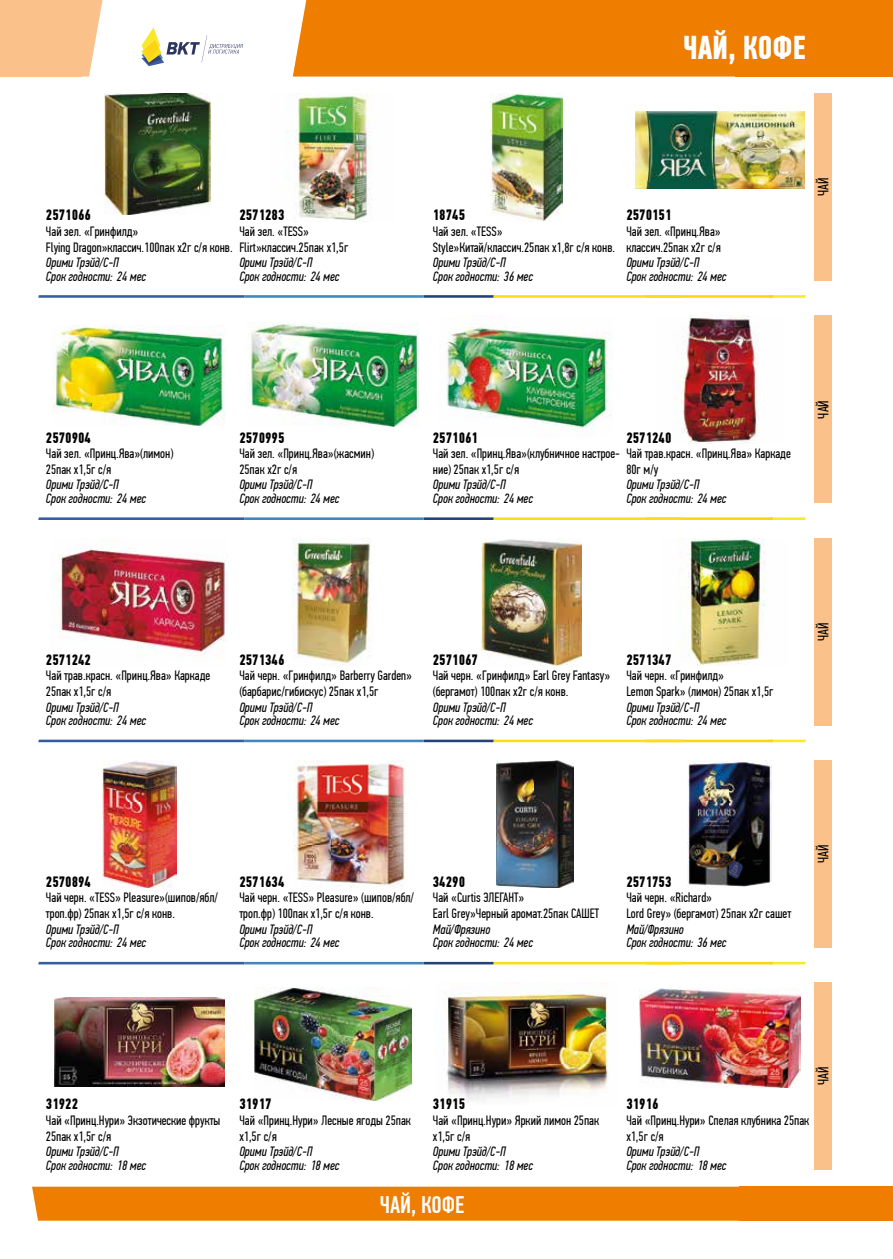
<style>
.page{position:relative;width:893px;height:1259px;background:#fff}
.page>*{position:absolute;margin:0;border:0;box-sizing:border-box;transform-origin:0 0}
.t1{font:700 33px "PF Din Text Comp Pro";color:#fff}
.t2{font:500 24px "PF Din Text Comp Pro";color:#fff}
.t3{font:700 15px "PF Din Text Comp Pro";color:#000}
.t4{font:15px "PF Din Text Comp Pro";color:#000}
.t5{font:13.5px/16.2px "PF Din Text Comp Pro";color:#000}
.t6{font:italic 13.5px "PF Din Text Comp Pro";color:#000}
</style>
<div class="page">
<svg style="left:141px;top:27px;width:102px;height:39px"></svg>
<div style="left:32px;top:1186px;width:708px;height:34px;background:#ef7d00"></div>
<div style="left:736px;top:0;width:157px;height:77px;background:#ef7d00"></div>
<div style="left:293px;top:0;width:443px;height:77px;background:#ef7d00"></div>
<svg style="left:82px;top:0;width:21px;height:77px"></svg>
<div style="left:0;top:0;width:82px;height:77px;background:#fac28a"></div>
<div style="left:740px;top:1186px;width:153px;height:34px;background:#ef7d00"></div>
<img style="left:104px;top:94px;width:107px;height:120px">
<img style="left:289px;top:94px;width:83px;height:127px">
<img style="left:490px;top:94px;width:73px;height:127px">
<img style="left:635px;top:112px;width:170px;height:77px">
<img style="left:53px;top:326px;width:172px;height:100px">
<img style="left:248px;top:324px;width:170px;height:102px">
<img style="left:439px;top:326px;width:172px;height:106px">
<img style="left:677px;top:316px;width:82px;height:127px">
<img style="left:52px;top:539px;width:173px;height:119px">
<img style="left:293px;top:538px;width:80px;height:127px">
<img style="left:482px;top:538px;width:100px;height:127px">
<img style="left:679px;top:538px;width:86px;height:127px">
<img style="left:103px;top:761px;width:73px;height:127px">
<img style="left:294px;top:760px;width:111px;height:128px">
<img style="left:497px;top:760px;width:76px;height:128px">
<img style="left:687px;top:760px;width:84px;height:127px">
<img style="left:54px;top:997px;width:170px;height:89px">
<img style="left:254px;top:988px;width:157px;height:112px">
<img style="left:446px;top:982px;width:162px;height:119px">
<img style="left:640px;top:989px;width:160px;height:98px">
<hr style="left:424px;top:295px;width:70px;height:3px;background:#234277">
<hr style="left:244px;top:295px;width:180px;height:3px;background:#4087bd">
<svg style="left:38px;top:295px;width:207px;height:3px"></svg>
<svg style="left:773px;top:295px;width:33px;height:3px"></svg>
<hr style="left:646px;top:295px;width:127px;height:3px;background:#fdd411">
<hr style="left:494px;top:295px;width:188px;height:3px;background:#f9dd16">
<hr style="left:424px;top:517px;width:70px;height:3px;background:#234277">
<hr style="left:244px;top:517px;width:180px;height:3px;background:#4087bd">
<svg style="left:38px;top:517px;width:207px;height:3px"></svg>
<svg style="left:773px;top:517px;width:33px;height:3px"></svg>
<hr style="left:646px;top:517px;width:127px;height:3px;background:#fdd411">
<hr style="left:494px;top:517px;width:188px;height:3px;background:#f9dd16">
<hr style="left:424px;top:739px;width:70px;height:3px;background:#234277">
<hr style="left:244px;top:739px;width:180px;height:3px;background:#4087bd">
<svg style="left:38px;top:739px;width:207px;height:3px"></svg>
<svg style="left:773px;top:739px;width:33px;height:3px"></svg>
<hr style="left:646px;top:739px;width:127px;height:3px;background:#fdd411">
<hr style="left:494px;top:739px;width:188px;height:3px;background:#f9dd16">
<hr style="left:424px;top:962px;width:70px;height:2px;background:#234277">
<hr style="left:244px;top:962px;width:180px;height:2px;background:#4087bd">
<svg style="left:38px;top:962px;width:207px;height:2px"></svg>
<svg style="left:773px;top:962px;width:33px;height:2px"></svg>
<hr style="left:646px;top:962px;width:127px;height:2px;background:#fdd411">
<hr style="left:494px;top:962px;width:188px;height:2px;background:#f9dd16">
<div style="left:814px;top:94px;width:17px;height:187px;background:#fac28a"></div>
<div style="left:814px;top:316px;width:17px;height:187px;background:#fac28a"></div>
<div style="left:814px;top:538px;width:17px;height:187px;background:#fac28a"></div>
<div style="left:814px;top:760px;width:17px;height:187px;background:#fac28a"></div>
<div style="left:814px;top:982px;width:17px;height:187px;background:#fac28a"></div>
<h1 class="t1" style="left:683px;top:28px;width:124px">ЧАЙ, КОФЕ</h1>
<p class="t4" style="left:815px;top:196px;width:20px;rotate:-90deg">ЧАЙ</p>
<p class="t3" style="left:46px;top:206px;width:47px">2571066</p>
<p class="t3" style="left:239px;top:206px;width:47px">2571283</p>
<p class="t3" style="left:433px;top:206px;width:34px">18745</p>
<p class="t3" style="left:626px;top:206px;width:47px">2570151</p>
<p class="t5" style="left:46px;top:223px;width:188px">Чай зел. «Гринфилд»<br>Flying Dragon»классич.100пак х2г с/я конв.</p>
<p class="t5" style="left:239px;top:223px;width:110px">Чай зел. «TESS»<br>Flirt»классич.25пак х1,5г</p>
<p class="t5" style="left:433px;top:223px;width:184px">Чай зел. «TESS»<br>Style»Китай/классич.25пак х1,8г с/я конв.</p>
<p class="t5" style="left:626px;top:223px;width:96px">Чай зел. «Принц.Ява» классич.25пак х2г с/я</p>
<p class="t6" style="left:46px;top:255px;width:74px">Орими Трэйд/С-П</p>
<p class="t6" style="left:46px;top:268px;width:102px">Срок годности: 24 мес</p>
<p class="t6" style="left:239px;top:255px;width:74px">Орими Трэйд/С-П</p>
<p class="t6" style="left:239px;top:268px;width:102px">Срок годности: 24 мес</p>
<p class="t6" style="left:433px;top:255px;width:74px">Орими Трэйд/С-П</p>
<p class="t6" style="left:433px;top:268px;width:102px">Срок годности: 36 мес</p>
<p class="t6" style="left:626px;top:255px;width:74px">Орими Трэйд/С-П</p>
<p class="t6" style="left:626px;top:268px;width:102px">Срок годности: 24 мес</p>
<p class="t4" style="left:815px;top:419px;width:20px;rotate:-90deg">ЧАЙ</p>
<p class="t3" style="left:46px;top:428px;width:47px">2570904</p>
<p class="t3" style="left:239px;top:428px;width:47px">2570995</p>
<p class="t3" style="left:433px;top:428px;width:47px">2571061</p>
<p class="t3" style="left:626px;top:428px;width:47px">2571240</p>
<p class="t5" style="left:46px;top:445px;width:129px">Чай зел. «Принц.Ява»(лимон)<br>25пак х1,5г с/я</p>
<p class="t5" style="left:239px;top:445px;width:136px">Чай зел. «Принц.Ява»(жасмин)<br>25пак х2г с/я</p>
<p class="t5" style="left:433px;top:445px;width:189px">Чай зел. «Принц.Ява»(клубничное настрое&shy;ние) 25пак х1,5г с/я</p>
<p class="t5" style="left:626px;top:445px;width:166px">Чай трав.красн. «Принц.Ява» Каркаде<br>80г м/у</p>
<p class="t6" style="left:46px;top:477px;width:74px">Орими Трэйд/С-П</p>
<p class="t6" style="left:46px;top:490px;width:102px">Срок годности: 24 мес</p>
<p class="t6" style="left:239px;top:477px;width:74px">Орими Трэйд/С-П</p>
<p class="t6" style="left:239px;top:490px;width:102px">Срок годности: 24 мес</p>
<p class="t6" style="left:433px;top:477px;width:74px">Орими Трэйд/С-П</p>
<p class="t6" style="left:433px;top:490px;width:102px">Срок годности: 24 мес</p>
<p class="t6" style="left:626px;top:477px;width:74px">Орими Трэйд/С-П</p>
<p class="t6" style="left:626px;top:490px;width:102px">Срок годности: 24 мес</p>
<p class="t4" style="left:815px;top:641px;width:20px;rotate:-90deg">ЧАЙ</p>
<p class="t3" style="left:46px;top:650px;width:47px">2571242</p>
<p class="t3" style="left:239px;top:650px;width:47px">2571346</p>
<p class="t3" style="left:433px;top:650px;width:47px">2571067</p>
<p class="t3" style="left:626px;top:650px;width:47px">2571347</p>
<p class="t5" style="left:46px;top:667px;width:166px">Чай трав.красн. «Принц.Ява» Каркаде<br>25пак х1,5г с/я</p>
<p class="t5" style="left:239px;top:667px;width:174px">Чай черн. «Гринфилд» Barberry Garden» (барбарис/гибискус) 25пак х1,5г</p>
<p class="t5" style="left:433px;top:667px;width:179px">Чай черн. «Гринфилд» Earl Grey Fantasy» (бергамот) 100пак х2г с/я конв.</p>
<p class="t5" style="left:626px;top:667px;width:149px">Чай черн. «Гринфилд»<br>Lemon Spark» (лимон) 25пак х1,5г</p>
<p class="t6" style="left:46px;top:699px;width:74px">Орими Трэйд/С-П</p>
<p class="t6" style="left:46px;top:713px;width:102px">Срок годности: 24 мес</p>
<p class="t6" style="left:239px;top:699px;width:74px">Орими Трэйд/С-П</p>
<p class="t6" style="left:239px;top:713px;width:102px">Срок годности: 24 мес</p>
<p class="t6" style="left:433px;top:699px;width:74px">Орими Трэйд/С-П</p>
<p class="t6" style="left:433px;top:713px;width:102px">Срок годности: 24 мес</p>
<p class="t6" style="left:626px;top:699px;width:74px">Орими Трэйд/С-П</p>
<p class="t6" style="left:626px;top:713px;width:102px">Срок годности: 24 мес</p>
<p class="t4" style="left:815px;top:863px;width:20px;rotate:-90deg">ЧАЙ</p>
<p class="t3" style="left:46px;top:873px;width:47px">2570894</p>
<p class="t3" style="left:239px;top:873px;width:47px">2571634</p>
<p class="t3" style="left:433px;top:873px;width:34px">34290</p>
<p class="t3" style="left:626px;top:873px;width:47px">2571753</p>
<p class="t5" style="left:46px;top:889px;width:174px">Чай черн. «TESS» Pleasure»(шипов/ябл/ троп.фр) 25пак х1,5г с/я конв.</p>
<p class="t5" style="left:239px;top:889px;width:176px">Чай черн. «TESS» Pleasure» (шипов/ябл/ троп.фр) 100пак х1,5г с/я конв.</p>
<p class="t5" style="left:433px;top:889px;width:168px">Чай «Curtis ЭЛЕГАНТ»<br>Earl Grey»Черный аромат.25пак САШЕТ</p>
<p class="t5" style="left:626px;top:889px;width:166px">Чай черн. «Richard»<br>Lord Grey» (бергамот) 25пак х2г сашет</p>
<p class="t6" style="left:46px;top:921px;width:74px">Орими Трэйд/С-П</p>
<p class="t6" style="left:46px;top:935px;width:102px">Срок годности: 24 мес</p>
<p class="t6" style="left:239px;top:921px;width:74px">Орими Трэйд/С-П</p>
<p class="t6" style="left:239px;top:935px;width:102px">Срок годности: 24 мес</p>
<p class="t6" style="left:433px;top:921px;width:59px">Май/Фрязино</p>
<p class="t6" style="left:433px;top:935px;width:102px">Срок годности: 24 мес</p>
<p class="t6" style="left:626px;top:921px;width:59px">Май/Фрязино</p>
<p class="t6" style="left:626px;top:935px;width:102px">Срок годности: 36 мес</p>
<p class="t4" style="left:815px;top:1085px;width:20px;rotate:-90deg">ЧАЙ</p>
<p class="t3" style="left:46px;top:1095px;width:34px">31922</p>
<p class="t3" style="left:239px;top:1095px;width:34px">31917</p>
<p class="t3" style="left:433px;top:1095px;width:34px">31915</p>
<p class="t3" style="left:626px;top:1095px;width:34px">31916</p>
<p class="t5" style="left:46px;top:1112px;width:176px">Чай «Принц.Нури» Экзотические фрукты<br>25пак х1,5г с/я</p>
<p class="t5" style="left:239px;top:1112px;width:173px">Чай «Принц.Нури» Лесные ягоды 25пак х1,5г с/я</p>
<p class="t5" style="left:433px;top:1112px;width:168px">Чай «Принц.Нури» Яркий лимон 25пак х1,5г с/я</p>
<p class="t5" style="left:626px;top:1112px;width:184px">Чай «Принц.Нури» Спелая клубника 25пак х1,5г с/я</p>
<p class="t6" style="left:46px;top:1143px;width:74px">Орими Трэйд/С-П</p>
<p class="t6" style="left:46px;top:1157px;width:102px">Срок годности: 18 мес</p>
<p class="t6" style="left:239px;top:1143px;width:74px">Орими Трэйд/С-П</p>
<p class="t6" style="left:239px;top:1157px;width:102px">Срок годности: 18 мес</p>
<p class="t6" style="left:433px;top:1143px;width:74px">Орими Трэйд/С-П</p>
<p class="t6" style="left:433px;top:1157px;width:102px">Срок годности: 18 мес</p>
<p class="t6" style="left:626px;top:1143px;width:74px">Орими Трэйд/С-П</p>
<p class="t6" style="left:626px;top:1157px;width:102px">Срок годности: 18 мес</p>
<h2 class="t2" style="left:380px;top:1190px;width:86px">ЧАЙ, КОФЕ</h2>
</div>
